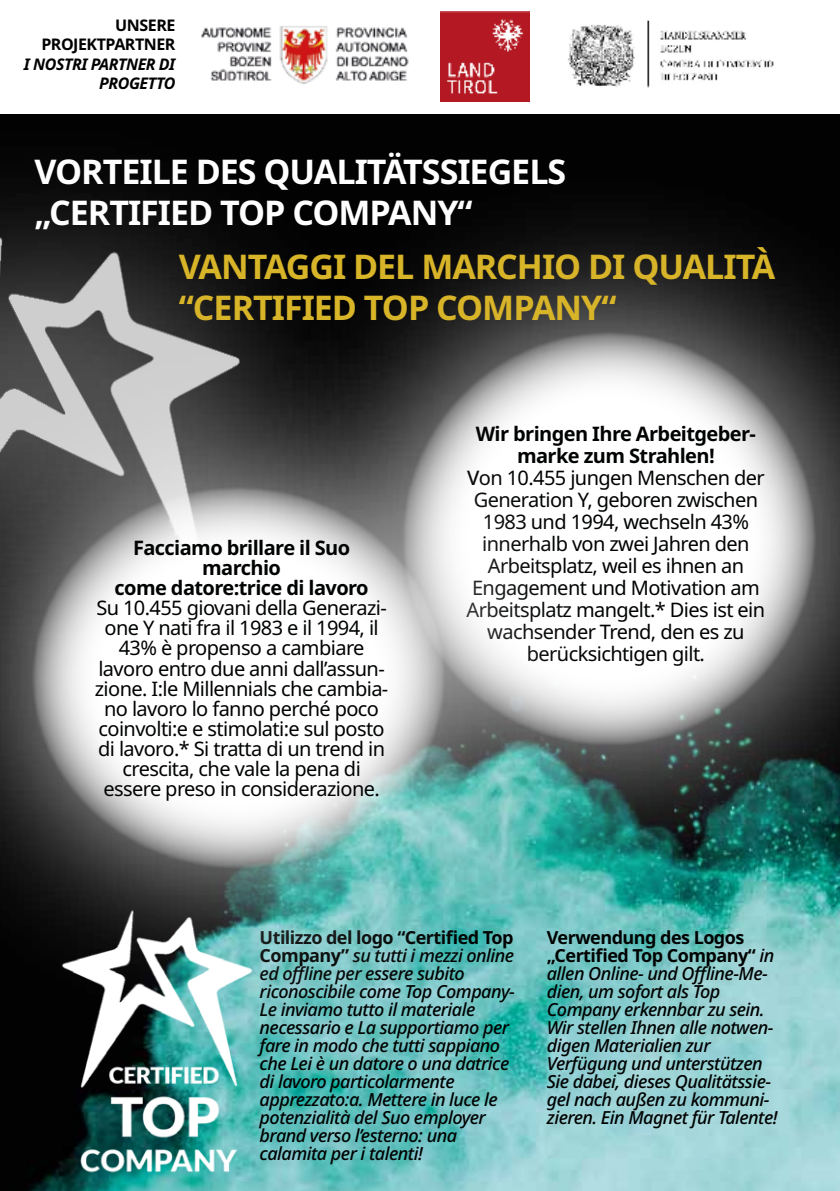
<style>
.page{position:relative;width:840px;height:1191px;background:#fff}
.page>*{position:absolute;margin:0;border:0;box-sizing:border-box;transform-origin:0 0}
.t1{font:700 34px/40.8px "Noto Sans";letter-spacing:-.03em;color:#fff}
.t2{font:700 34px/40.8px "Noto Sans";letter-spacing:-.03em;color:#d8b429}
.t3{font:20px/22px "Noto Sans";letter-spacing:-.03em;color:#010202;text-align:center}
.t4{font:700 20px/20px "Noto Sans";letter-spacing:-.03em;color:#010202;text-align:center}
.t5{font:italic 500 18px/18px "Noto Sans";letter-spacing:-.03em;color:#010202}
.t6{font:italic 700 16px/19.2px "Noto Sans";letter-spacing:-.03em;color:#000;text-align:right}
.t7{font:700 16px/19.2px "Noto Sans";letter-spacing:-.03em;color:#000;text-align:right}
.s1{font-weight:700}
.s2{font-weight:500}
.s3{font-weight:700;font-style:normal}
</style>
<div class="page">
<img style="left:0;top:967px;width:839px;height:224px">
<img style="left:0;top:101px;width:462px;height:122px">
<img style="left:0;top:223px;width:180px;height:42px">
<img style="left:180px;top:110px;width:659px;height:857px">
<svg style="left:402px;top:332px;width:413px;height:414px"></svg>
<img style="left:201px;top:26px;width:208px;height:59px">
<img style="left:568px;top:20px;width:206px;height:68px">
<img style="left:440px;top:12px;width:89px;height:89px">
<img style="left:57px;top:1090px;width:201px;height:88px">
<img style="left:0;top:265px;width:667px;height:825px">
<svg style="left:31px;top:486px;width:414px;height:383px"></svg>
<p class="t7" style="left:41px;top:16px;width:135px">UNSERE<br>PROJEKTPARTNER</p>
<p class="t6" style="left:24px;top:55px;width:153px">I NOSTRI PARTNER DI<br>PROGETTO</p>
<h1 class="t1" style="left:34px;top:152px;width:533px">VORTEILE DES QUALITÄTSSIEGELS „CERTIFIED TOP COMPANY“</h1>
<h1 class="t2" style="left:179px;top:247px;width:597px">VANTAGGI DEL MARCHIO DI QUALITÀ “CERTIFIED TOP COMPANY“</h1>
<p class="t4" style="left:114px;top:538px;width:255px">Facciamo brillare il Suo marchio<br>come datore:trice di lavoro</p>
<p class="t3" style="left:95px;top:598px;width:295px;line-height:20px">Su 10.455 giovani della Generazi&shy;one Y nati fra il 1983 e il 1994, il<br>43% è propenso a cambiare lavoro entro due anni dall’assun&shy;zione. I:le Millennials che cambia&shy;no lavoro lo fanno perché poco coinvolti:e e stimolati:e sul posto di lavoro.* Si tratta di un trend in crescita, che vale la pena di essere preso in considerazione.</p>
<p class="t3" style="left:466px;top:422px;width:300px"><span class="s1">Wir bringen Ihre Arbeitgeber&shy;marke zum Strahlen!<br></span><span class="s2">V</span>on 10.455 jungen Menschen der<br>Generation Y, geboren zwischen<br>1983 und 1994, wechseln 43% innerhalb von zwei Jahren den<br>Arbeitsplatz, weil es ihnen an<br>Engagement und Motivation am<br>Arbeitsplatz mangelt.* Dies ist ein wachsender Trend, den es zu berücksichtigen gilt.</p>
<p class="t5" style="left:259px;top:928px;width:257px"><span class="s3">Utilizzo del logo “Certified Top<br>Company”</span> su tutti i mezzi online ed offline per essere subito riconoscibile come Top Company-<br>Le inviamo tutto il materiale necessario e La supportiamo per fare in modo che tutti sappiano che Lei è un datore o una datrice di lavoro particolarmente apprezzato:a. Mettere in luce le potenzialità del Suo employer brand verso l’esterno: una calamita per i talenti!</p>
<p class="t5" style="left:546px;top:928px;width:232px"><span class="s3">Verwendung des Logos „Certified Top Company“</span> in allen Online- und Offline-Me&shy;dien, um sofort als Top<br>Company erkennbar zu sein.<br>Wir stellen Ihnen alle notwen&shy;digen Materialien zur<br>Verfügung und unterstützen<br>Sie dabei, dieses Qualitätssie&shy;gel nach außen zu kommuni&shy;zieren. Ein Magnet für Talente!</p>
</div>
